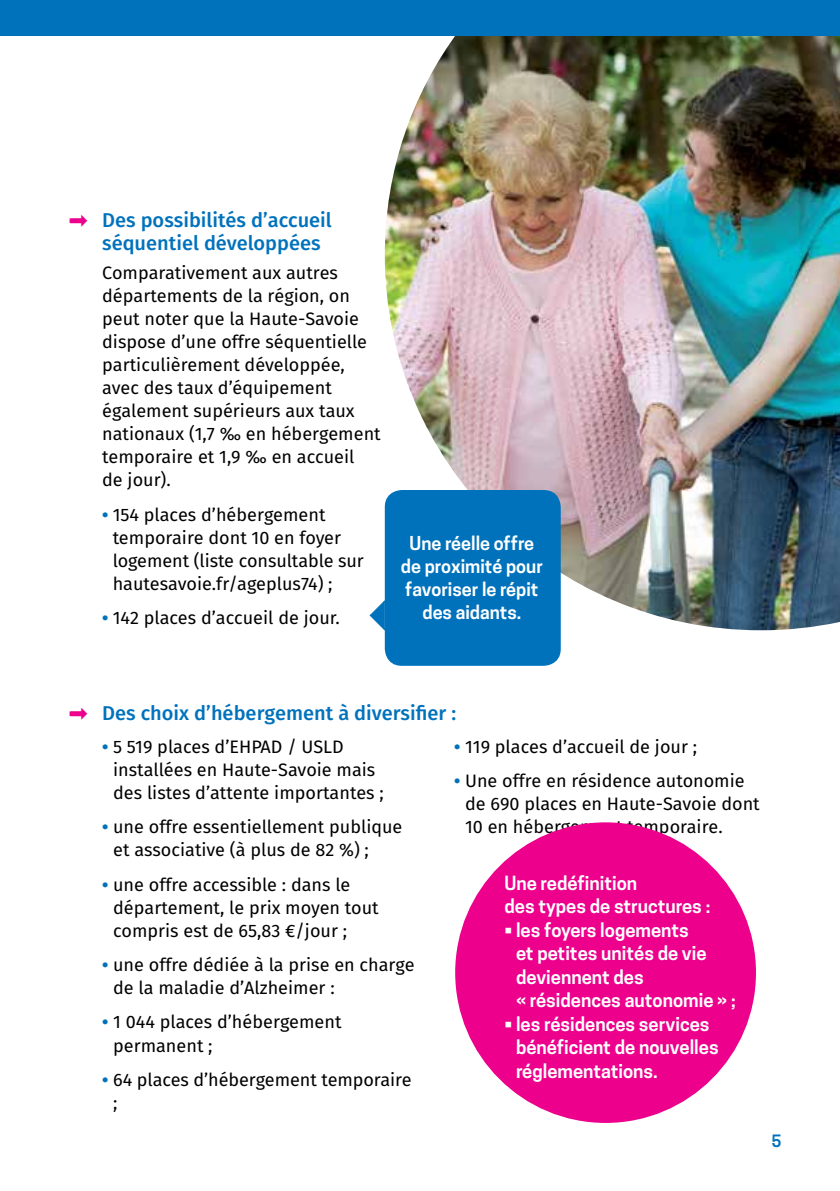
<style>
.page{position:relative;width:840px;height:1191px;background:#fff}
.page>*{position:absolute;margin:0;border:0;box-sizing:border-box;transform-origin:0 0}
.t1{font:500 20px/23px "Fira Sans";color:#0072bc}
.t2{font:600 18.4px/23.4px "Cooper Hewitt";color:#fff}
.t3{font:18px/23px "Fira Sans";color:#000}
.t4{font:600 18px/23px "Cooper Hewitt";color:#fff;text-align:center}
.t5{font:600 16px "Cooper Hewitt";color:#0072bc}
.s1{color:#ec008c}
.s2{font-weight:700;color:#0072bc}
</style>
<div class="page">
<img style="left:384px;top:35px;width:455px;height:595px">
<div style="left:0;top:0;width:839px;height:35px;background:#0072bc"></div>
<div style="left:455px;top:822px;width:300px;height:301px;background:#ec008c;border-radius:50%"></div>
<div style="left:384px;top:490px;width:176px;height:176px;background:#0072bc;border-radius:17px"></div>
<svg style="left:369px;top:599px;width:16px;height:33px"></svg>
<p class="t1" style="left:102px;top:208px;width:231px;text-indent:-34px"><span class="s1">➡</span> Des possibilités d’accueil séquentiel développées</p>
<p class="t3" style="left:102px;top:261px;width:280px">Comparativement aux autres départements de la région, on peut noter que la Haute-Savoie dispose d’une offre séquentielle particulièrement développée, avec des taux d’équipement également supérieurs aux taux nationaux (1,7 ‰ en hébergement temporaire et 1,9 ‰ en accueil<br>de jour).</p>
<p class="t3" style="left:113px;top:502px;width:252px;text-indent:-10px"><span class="s2">•</span> 154 places d’hébergement temporaire dont 10 en foyer logement (liste consultable sur hautesavoie.fr/ageplus74) ;</p>
<p class="t3" style="left:102px;top:605px;width:239px"><span class="s2">•</span> 142 places d’accueil de jour.</p>
<p class="t4" style="left:401px;top:532px;width:143px">Une réelle offre de proximité pour favoriser le répit des aidants.</p>
<p class="t1" style="left:68px;top:700px;width:389px"><span class="s1">➡</span> Des choix d’hébergement à diversifier :</p>
<p class="t3" style="left:113px;top:734px;width:272px;text-indent:-11px"><span class="s2">•</span> 5 519 places d’EHPAD / USLD installées en Haute-Savoie mais des listes d’attente importantes ;</p>
<p class="t3" style="left:113px;top:815px;width:291px;text-indent:-11px"><span class="s2">•</span> une offre essentiellement publique et associative (à plus de 82 %) ;</p>
<p class="t3" style="left:113px;top:872px;width:267px;text-indent:-11px"><span class="s2">•</span> une offre accessible : dans le département, le prix moyen tout compris est de 65,83 €/jour ;</p>
<p class="t3" style="left:113px;top:952px;width:303px;text-indent:-11px"><span class="s2">•</span> une offre dédiée à la prise en charge de la maladie d’Alzheimer :</p>
<p class="t3" style="left:113px;top:1010px;width:230px;text-indent:-11px"><span class="s2">•</span> 1 044 places d’hébergement permanent ;</p>
<p class="t3" style="left:113px;top:1067px;width:300px;text-indent:-11px"><span class="s2">•</span> 64 places d’hébergement temporaire ;</p>
<p class="t3" style="left:454px;top:734px;width:244px"><span class="s2">•</span> 119 places d’accueil de jour ;</p>
<p class="t3" style="left:465px;top:769px;width:296px;text-indent:-11px"><span class="s2">•</span> Une offre en résidence autonomie de 690 places en Haute-Savoie dont<br>10 en hébergement temporaire.</p>
<p class="t2" style="left:504px;top:871px;width:207px">Une redéfinition<br>des types de structures :</p>
<p class="t2" style="left:515px;top:918px;width:221px;text-indent:-12px">• les foyers logements<br>et petites unités de vie deviennent des<br>« résidences autonomie » ;</p>
<p class="t2" style="left:515px;top:1012px;width:204px;text-indent:-12px">• les résidences services bénéficient de nouvelles réglementations.</p>
<p class="t5" style="left:771px;top:1131px;width:11px">5</p>
</div>
